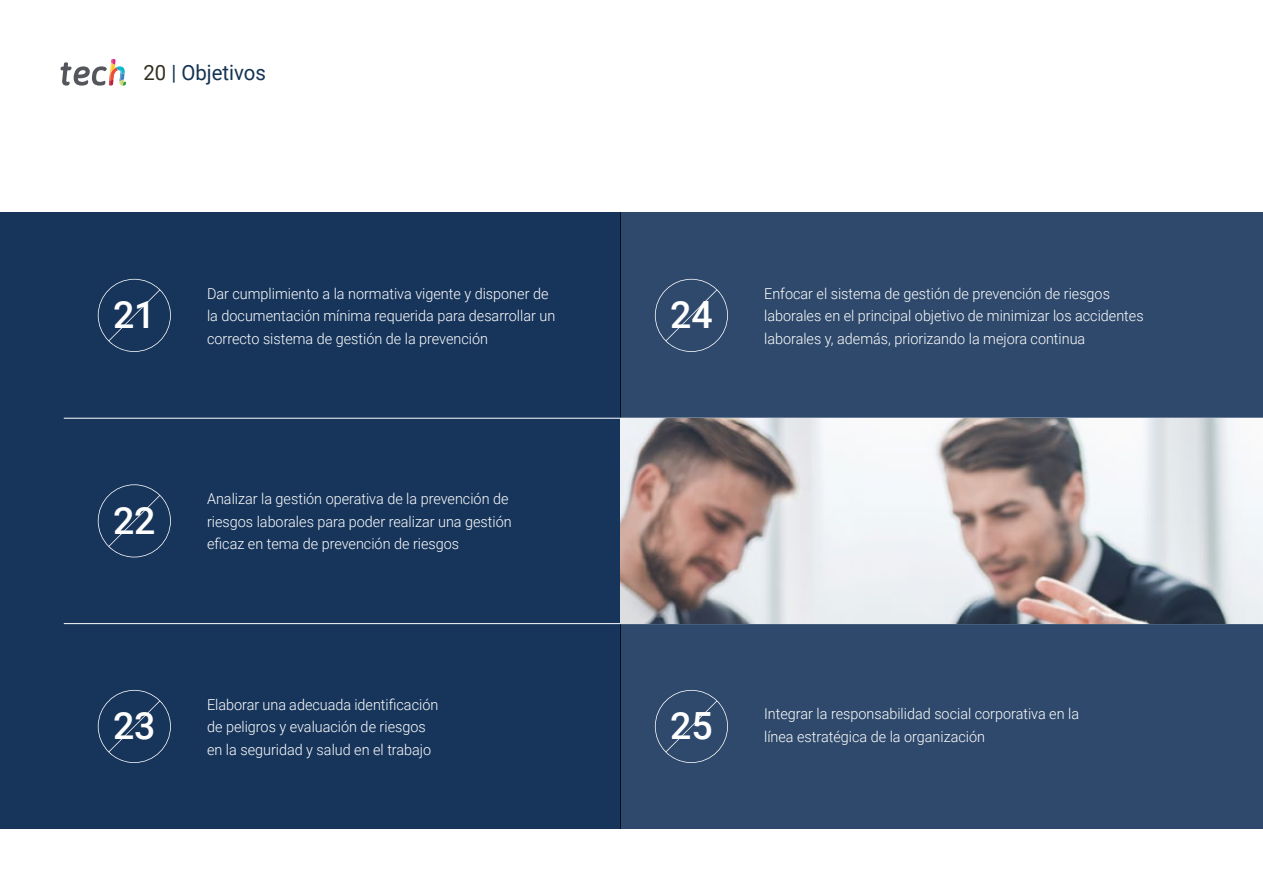
<style>
.page{position:relative;width:1263px;height:893px;background:#fff}
.page>*{position:absolute;margin:0;border:0;box-sizing:border-box;transform-origin:0 0}
.t1{font:500 37.5px "Roboto";color:#fff}
.t2{font:21px "Roboto";color:#123352}
.t3{font:300 15px/22.5px "Roboto";color:#fff;scale:.96 1}
.s1{color:#312e20}
</style>
<div class="page">
<div style="left:0;top:213px;width:621px;height:616px;background:#17355b"></div>
<div style="left:621px;top:213px;width:642px;height:616px;background:#2e496b"></div>
<svg style="left:98px;top:279px;width:73px;height:73px"></svg>
<svg style="left:98px;top:484px;width:73px;height:73px"></svg>
<svg style="left:98px;top:690px;width:73px;height:73px"></svg>
<svg style="left:655px;top:279px;width:73px;height:73px"></svg>
<hr style="left:64px;top:418px;width:1199px;height:1px;background:#fff">
<hr style="left:64px;top:623px;width:1199px;height:1px;background:#fff">
<img style="left:621px;top:418px;width:642px;height:206px">
<svg style="left:655px;top:690px;width:73px;height:73px"></svg>
<svg style="left:61px;top:59px;width:65px;height:27px"></svg>
<h2 class="t2" style="left:144px;top:57px;width:124px"><span class="s1">20</span> | Objetivos</h2>
<h1 class="t1" style="left:113px;top:288px;width:44px">21</h1>
<p class="t3" style="left:207px;top:281px;width:364px">Dar cumplimiento a la normativa vigente y disponer de la documentación mínima requerida para desarrollar un correcto sistema de gestión de la prevención</p>
<h1 class="t1" style="left:113px;top:494px;width:44px">22</h1>
<p class="t3" style="left:207px;top:487px;width:319px">Analizar la gestión operativa de la prevención de riesgos laborales para poder realizar una gestión eficaz en tema de prevención de riesgos</p>
<h1 class="t1" style="left:113px;top:699px;width:44px">23</h1>
<p class="t3" style="left:207px;top:692px;width:242px">Elaborar una adecuada identificación de peligros y evaluación de riesgos en la seguridad y salud en el trabajo</p>
<h1 class="t1" style="left:670px;top:288px;width:44px">24</h1>
<p class="t3" style="left:764px;top:281px;width:397px">Enfocar el sistema de gestión de prevención de riesgos laborales en el principal objetivo de minimizar los accidentes laborales y, además, priorizando la mejora continua</p>
<h1 class="t1" style="left:670px;top:699px;width:44px">25</h1>
<p class="t3" style="left:764px;top:702px;width:330px">Integrar la responsabilidad social corporativa en la línea estratégica de la organización</p>
</div>
